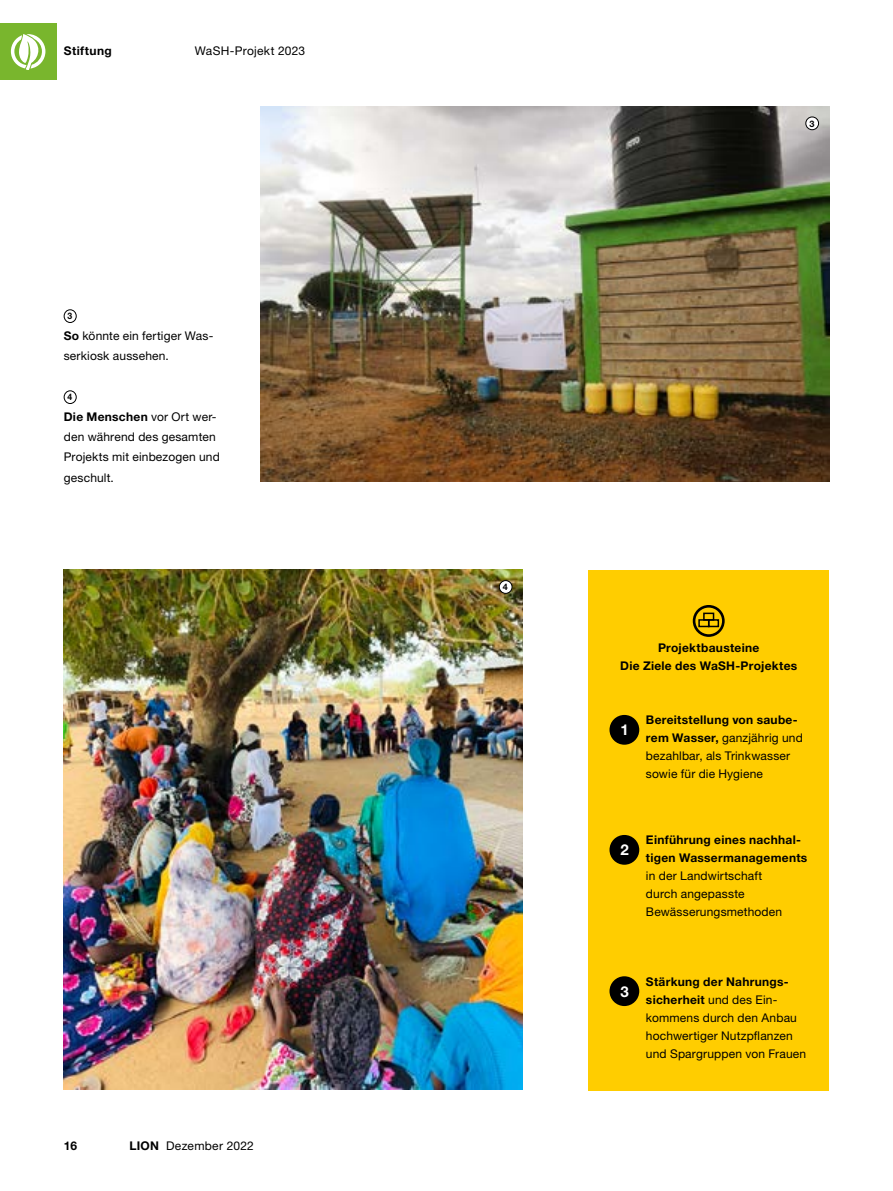
<style>
.page{position:relative;width:893px;height:1191px;background:#fff}
.page>*{position:absolute;margin:0;border:0;box-sizing:border-box;transform-origin:0 0}
.t1{font:700 15px "Helvetica Neue LT Std";color:#fff}
._4_3_Bildunterschrif{font:12px/18px "Helvetica Neue LT Std";letter-spacing:.015em;color:#000}
._4_3_Bildunterschrif-2{font:700 12px/18px "Helvetica Neue LT Std";letter-spacing:.025em;color:#000;text-align:center}
.t2{font:700 9px "Helvetica Neue LT Std";color:#000;scale:.95 1}
.t3{font:700 9px "Helvetica Neue LT Std";color:#000}
.s1{font-weight:700}
</style>
<div class="page">
<div style="left:64px;top:309px;width:13px;height:14px;border:1px solid #000;border-radius:50%"></div>
<div style="left:64px;top:390px;width:13px;height:14px;border:1px solid #000;border-radius:50%"></div>
<div style="left:588px;top:570px;width:241px;height:520px;background:#ffcd00"></div>
<svg style="left:693px;top:605px;width:32px;height:32px"></svg>
<div style="left:698px;top:619px;width:11px;height:8px;border:2px solid #000"></div>
<div style="left:708px;top:619px;width:11px;height:8px;border:2px solid #000"></div>
<div style="left:703px;top:612px;width:11px;height:8px;border:2px solid #000"></div>
<div style="left:609px;top:715px;width:30px;height:29px;background:#000;border-radius:50%"></div>
<div style="left:609px;top:835px;width:30px;height:29px;background:#000;border-radius:50%"></div>
<div style="left:609px;top:976px;width:30px;height:30px;background:#000;border-radius:50%"></div>
<img style="left:260px;top:106px;width:569px;height:376px">
<img style="left:64px;top:570px;width:459px;height:519px">
<div style="left:0;top:24px;width:56px;height:56px;background:#79b62d"></div>
<svg style="left:11px;top:34px;width:34px;height:36px"></svg>
<div style="left:499px;top:580px;width:13px;height:13px;background:#fff;border-radius:50%"></div>
<div style="left:499px;top:580px;width:13px;height:14px;border:1px solid #000;border-radius:50%"></div>
<div style="left:806px;top:117px;width:13px;height:13px;background:#fff;border-radius:50%"></div>
<div style="left:805px;top:117px;width:14px;height:13px;border:1px solid #000;border-radius:50%"></div>
<p class="_4_3_Bildunterschrif-2" style="left:64px;top:42px;width:50px">Stiftung</p>
<p class="_4_3_Bildunterschrif" style="left:195px;top:42px;width:112px">WaSH-Projekt 2023</p>
<p class="t2" style="left:67px;top:310px;width:6px">3</p>
<p class="_4_3_Bildunterschrif" style="left:64px;top:325px;width:151px;line-height:20.2px"><span class="s1">So</span> könnte ein fertiger Was&shy;serkiosk aussehen.</p>
<p class="t2" style="left:67px;top:391px;width:6px">4</p>
<p class="_4_3_Bildunterschrif" style="left:64px;top:406px;width:158px;line-height:20.2px"><span class="s1">Die Menschen</span> vor Ort wer&shy;den während des gesamten<br>Projekts mit einbezogen und geschult.</p>
<p class="_4_3_Bildunterschrif-2" style="left:64px;top:1136px;width:15px">16</p>
<p class="_4_3_Bildunterschrif" style="left:129px;top:1136px;width:126px"><span class="s1">LION</span> Dezember 2022</p>
<p class="t3" style="left:809px;top:118px;width:7px">3</p>
<p class="t3" style="left:503px;top:581px;width:7px">4</p>
<p class="_4_3_Bildunterschrif-2" style="left:620px;top:639px;width:178px">Projektbausteine<br>Die Ziele des WaSH-Projektes</p>
<p class="t1" style="left:620px;top:720px;width:10px">1</p>
<p class="_4_3_Bildunterschrif" style="left:646px;top:711px;width:158px"><span class="s1">Bereitstellung von saube&shy;rem Wasser,</span> ganzjährig und bezahlbar, als Trinkwasser sowie für die Hygiene</p>
<p class="t1" style="left:620px;top:840px;width:10px">2</p>
<p class="_4_3_Bildunterschrif" style="left:646px;top:830px;width:163px"><span class="s1">Einführung eines nachhal&shy;tigen Wassermanagements </span>in der Landwirtschaft<br>durch angepasste<br>Bewässerungsmethoden</p>
<p class="t1" style="left:620px;top:982px;width:10px">3</p>
<p class="_4_3_Bildunterschrif" style="left:646px;top:972px;width:162px"><span class="s1">Stärkung der Nahrungs&shy;sicherheit</span> und des Ein&shy;kommens durch den Anbau hochwertiger Nutzpflanzen und Spargruppen von Frauen</p>
</div>
